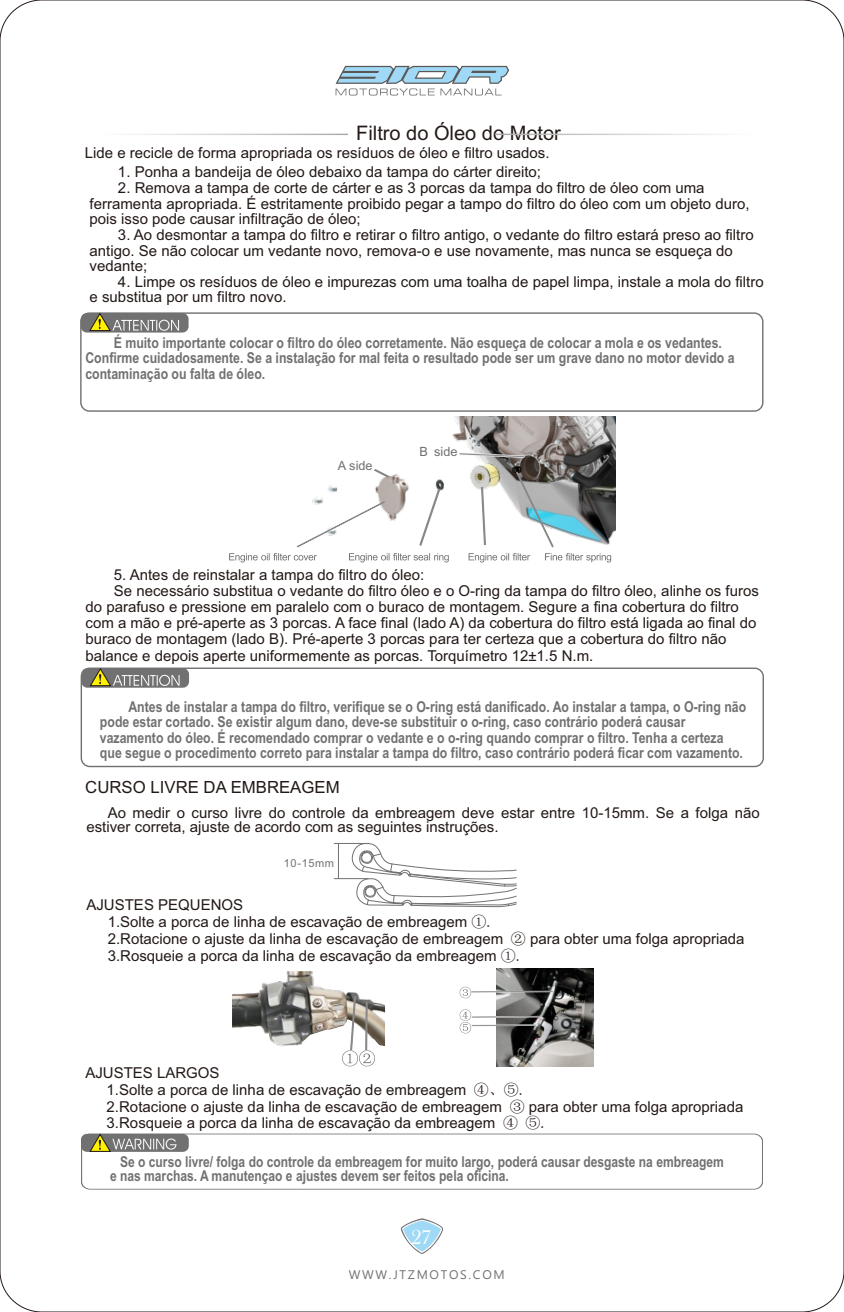
<style>
.page{position:relative;width:844px;height:1312px;background:#fff}
.page>*{position:absolute;margin:0;border:0;box-sizing:border-box;transform-origin:0 0}
.t1{font:20.75px "Bask Old Face";color:#fff}
.t2{font:20px "Arial Unicode MS";color:#231916}
.t3{font:16.75px "Arial";color:#231916}
.t4{font:15px/16.8px "Arial";color:#231916}
.t5{font:700 15px/15.2px "Arial Narrow";color:#717171}
.t6{font:12.75px "Arial";color:#717171}
.t7{font:12.5px "Yu Gothic UI";letter-spacing:.135em;color:#717171}
.t8{font:11px "Arial";letter-spacing:.055em;color:#717171}
.s1{font-family:"Arial Unicode MS"}
.s2{font-family:"Sim Sun"}
</style>
<div class="page">
<div style="left:80px;top:312px;width:683px;height:99px;border:1px solid #717171;border-radius:9px"></div>
<svg style="left:132px;top:134px;width:587px;height:1px"></svg>
<svg style="left:81px;top:1133px;width:681px;height:56px"></svg>
<div style="left:81px;top:313px;width:107px;height:19px;background:#717171;border-radius:6px"></div>
<svg style="left:89px;top:313px;width:90px;height:18px"></svg>
<svg style="left:229px;top:409px;width:382px;height:153px"></svg>
<svg style="left:401px;top:1218px;width:42px;height:35px"></svg>
<svg style="left:335px;top:66px;width:174px;height:29px"></svg>
<div style="left:81px;top:667px;width:682px;height:100px;border:1px solid #717171;border-radius:9px"></div>
<div style="left:81px;top:668px;width:108px;height:19px;background:#717171;border-radius:6px"></div>
<svg style="left:90px;top:668px;width:89px;height:18px"></svg>
<img style="left:232px;top:971px;width:153px;height:75px">
<svg style="left:342px;top:996px;width:33px;height:70px"></svg>
<img style="left:496px;top:968px;width:97px;height:98px">
<div style="left:471px;top:990px;width:81px;height:2px;border:1px solid #dcdddd"></div>
<hr style="left:471px;top:990px;width:81px;height:1px;background:#717171">
<svg style="left:459px;top:986px;width:12px;height:12px"></svg>
<div style="left:472px;top:1015px;width:68px;height:2px;border:1px solid #dcdddd"></div>
<hr style="left:472px;top:1016px;width:68px;height:1px;background:#717171">
<svg style="left:459px;top:1009px;width:12px;height:24px"></svg>
<hr style="left:472px;top:1024px;width:64px;height:1px;background:#717171">
<hr style="left:334px;top:842px;width:34px;height:1px;background:#717171">
<hr style="left:334px;top:878px;width:34px;height:1px;background:#717171">
<hr style="left:338px;top:843px;width:1px;height:35px;background:#717171">
<svg style="left:351px;top:842px;width:166px;height:65px"></svg>
<h2 class="t2" style="left:356px;top:125px;width:206px">Filtro do Óleo do Motor</h2>
<p class="t4" style="left:85px;top:145px;width:466px">Lide e recicle de forma apropriada os resíduos de óleo e filtro usados.</p>
<p class="t4" style="left:118px;top:165px;width:424px">1. Ponha a bandeija de óleo debaixo da tampa do cárter direito;</p>
<p class="t4" style="left:90px;top:181px;width:661px;line-height:15.8px;text-indent:28px">2. Remova a tampa de corte de cárter e as 3 porcas da tampa do filtro de óleo com uma ferramenta apropriada. É estritamente proibido pegar a tampo do filtro do óleo com um objeto duro, pois isso pode causar infiltração de óleo;</p>
<p class="t4" style="left:90px;top:228px;width:665px;line-height:15.8px;text-indent:28px">3. Ao desmontar a tampa do filtro e retirar o filtro antigo, o vedante do filtro estará preso ao filtro antigo. Se não colocar um vedante novo, remova-o e use novamente, mas nunca se esqueça do vedante;</p>
<p class="t4" style="left:90px;top:275px;width:675px;line-height:15.8px;text-indent:28px">4. Limpe os resíduos de óleo e impurezas com uma toalha de papel limpa, instale a mola do filtro e substitua por um filtro novo.</p>
<p class="t5" style="left:85px;top:336px;width:650px;text-indent:28px">É muito importante colocar o filtro do óleo corretamente. Não esqueça de colocar a mola e os vedantes.<br>Confirme cuidadosamente. Se a instalação for mal feita o resultado pode ser um grave dano no motor devido a contaminação ou falta de óleo.</p>
<p class="t6" style="left:338px;top:460px;width:36px">A side</p>
<p class="t6" style="left:419px;top:446px;width:40px">B side</p>
<p class="t4" style="left:114px;top:567px;width:312px">5. Antes de reinstalar a tampa do filtro do óleo:</p>
<p class="t4" style="left:114px;top:583px;width:646px">Se necessário substitua o vedante do filtro óleo e o O-ring da tampa do filtro óleo, alinhe os furos</p>
<p class="t4" style="left:85px;top:599px;width:654px">do parafuso e pressione em paralelo com o buraco de montagem. Segure a fina cobertura do filtro</p>
<p class="t4" style="left:85px;top:616px;width:672px">com a mão e pré-aperte as 3 porcas. A face final (lado A) da cobertura do filtro está ligada ao final do</p>
<p class="t4" style="left:85px;top:632px;width:642px">buraco de montagem (lado B). Pré-aperte 3 porcas para ter certeza que a cobertura do filtro não</p>
<p class="t4" style="left:85px;top:648px;width:509px">balance e depois aperte uniformemente as porcas. Torquímetro 12±1.5 N.m.</p>
<p class="t5" style="left:100px;top:700px;width:647px;text-indent:28px">Antes de instalar a tampa do filtro, verifique se o O-ring está danificado. Ao instalar a tampa, o O-ring não pode estar cortado. Se existir algum dano, deve-se substituir o o-ring, caso contrário poderá causar vazamento do óleo. É recomendado comprar o vedante e o o-ring quando comprar o filtro. Tenha a certeza que segue o procedimento correto para instalar a tampa do filtro, caso contrário poderá ficar com vazamento.</p>
<p class="t3" style="left:85px;top:780px;width:256px">CURSO LIVRE DA EMBREAGEM</p>
<p class="t4" style="left:86px;top:806px;width:674px;line-height:14.2px;text-indent:21px">Ao medir o curso livre do controle da embreagem deve estar entre 10-15mm. Se a folga não estiver correta, ajuste de acordo com as seguintes instruções.</p>
<p class="t8" style="left:284px;top:859px;width:52px">10<span class="s1">-</span>15mm</p>
<p class="t4" style="left:108px;top:898px;width:638px;text-indent:-21px">AJUSTES PEQUENOS<br>1.Solte a porca de linha de escavação de embreagem <span class="s2">①.<br></span>2.Rotacione o ajuste da linha de escavação de embreagem <span class="s2">②</span> para obter uma folga apropriada 3.Rosqueie a porca da linha de escavação da embreagem <span class="s2">①.</span></p>
<p class="t4" style="left:107px;top:1065px;width:638px;text-indent:-21px">AJUSTES LARGOS<br>1.Solte a porca de linha de escavação de embreagem <span class="s2">④、⑤.<br></span>2.Rotacione o ajuste da linha de escavação de embreagem <span class="s2">③</span> para obter uma folga apropriada 3.Rosqueie a porca da linha de escavação da embreagem <span class="s2">④ ⑤.</span></p>
<p class="t5" style="left:110px;top:1155px;width:615px;line-height:14.5px;text-indent:10px">Se o curso livre/ folga do controle da embreagem for muito largo, poderá causar desgaste na embreagem e nas marchas. A manutençao e ajustes devem ser feitos pela oficina.</p>
<h1 class="t1" style="left:411px;top:1224px;width:22px">27</h1>
<p class="t7" style="left:348px;top:1269px;width:157px">WWW.JTZMOTOS.COM</p>
</div>
